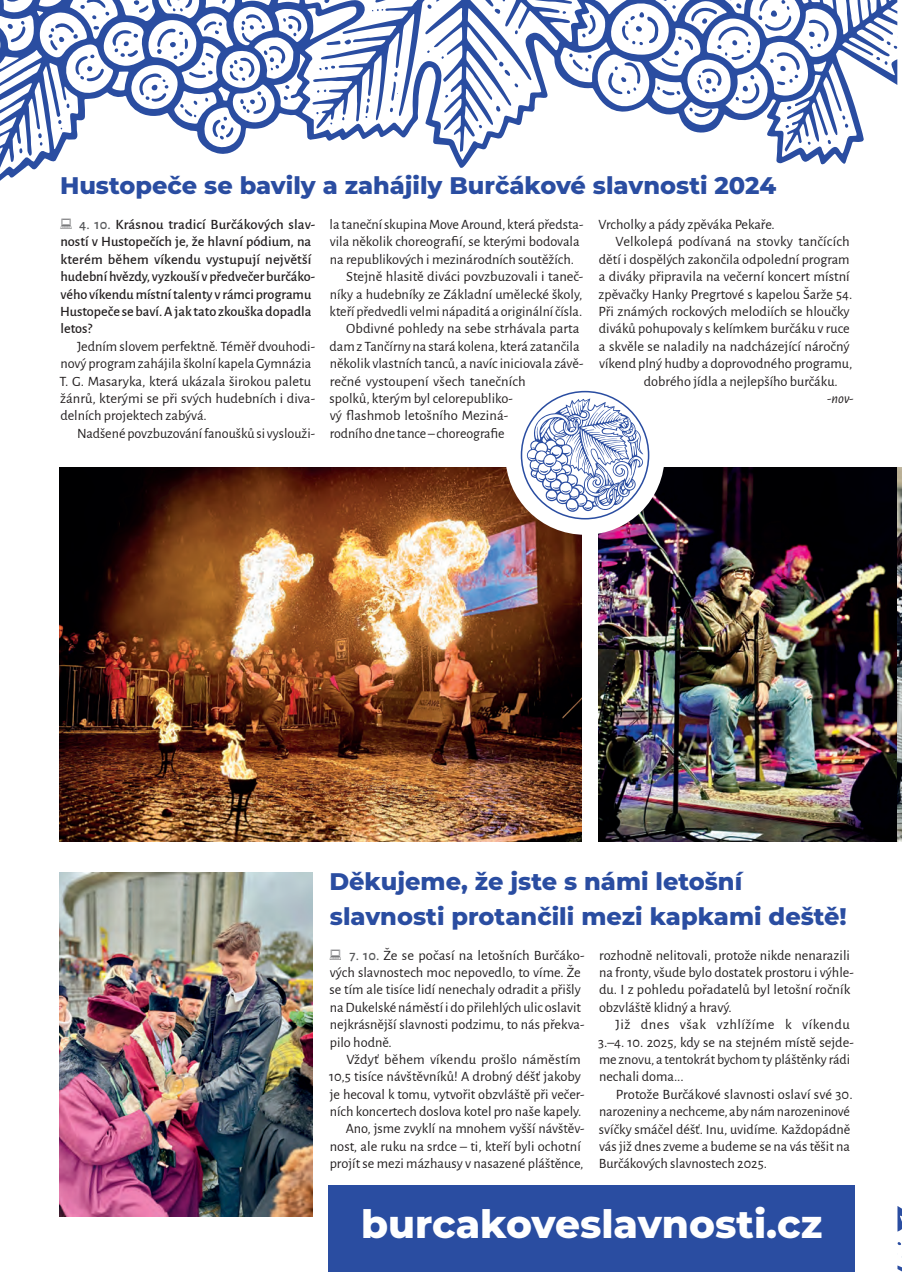
<style>
.page{position:relative;width:902px;height:1272px;background:#fff}
.page>*{position:absolute;margin:0;border:0;box-sizing:border-box;transform-origin:0 0}
.t1{font:800 39px "Montserrat";color:#fff}
.t2{font:800 24px/34.8px "Montserrat";color:#2a4da1}
.t3{font:14.25px/17.4px "Alegreya Sans";color:#231f20}
.t4{font:500 14.25px/17.4px "Alegreya Sans";color:#231f20}
.t5{font:italic 14.25px "Alegreya Sans";color:#231f20}
.s1{color:#57585a}
.s2{font-weight:500;color:#57585a}
</style>
<div class="page">
<div style="left:328px;top:1186px;width:527px;height:86px;background:#2a4da1"></div>
<svg style="left:0;top:0;width:897px;height:181px"></svg>
<svg style="left:312px;top:0;width:219px;height:152px"></svg>
<svg style="left:828px;top:140px;width:3px;height:4px"></svg>
<svg style="left:842px;top:115px;width:6px;height:13px"></svg>
<svg style="left:785px;top:125px;width:4px;height:3px"></svg>
<svg style="left:808px;top:141px;width:3px;height:4px"></svg>
<svg style="left:876px;top:57px;width:12px;height:8px"></svg>
<svg style="left:887px;top:36px;width:11px;height:13px"></svg>
<svg style="left:562px;top:11px;width:4px;height:3px"></svg>
<svg style="left:19px;top:148px;width:3px;height:5px"></svg>
<svg style="left:809px;top:19px;width:20px;height:30px"></svg>
<svg style="left:569px;top:54px;width:23px;height:18px"></svg>
<svg style="left:7px;top:21px;width:19px;height:23px"></svg>
<svg style="left:7px;top:0;width:17px;height:3px"></svg>
<svg style="left:582px;top:15px;width:14px;height:23px"></svg>
<svg style="left:38px;top:0;width:263px;height:146px"></svg>
<svg style="left:608px;top:0;width:192px;height:117px"></svg>
<svg style="left:897px;top:1206px;width:5px;height:66px"></svg>
<img style="left:60px;top:467px;width:521px;height:375px">
<img style="left:598px;top:467px;width:304px;height:375px">
<img style="left:60px;top:872px;width:252px;height:344px">
<div style="left:505px;top:376px;width:160px;height:159px;background:#fff;border-radius:50%"></div>
<svg style="left:519px;top:390px;width:132px;height:131px"></svg>
<h2 class="t2" style="left:60px;top:169px;width:718px">Hustopeče se bavily a zahájily Burčákové slavnosti 2024</h2>
<p class="t4" style="left:60px;top:216px;width:257px;text-indent:19px"><span class="s1">4. 10.</span> Krásnou tradicí Burčákových slav&shy;ností v Hustopečích je, že hlavní pódium, na kterém během víkendu vystupují největší hudební hvězdy, vyzkouší v předvečer burčáko&shy;vého víkendu místní talenty v rámci programu Hustopeče se baví. A jak tato zkouška dopadla letos?</p>
<p class="t3" style="left:59px;top:338px;width:257px;text-indent:18px">Jedním slovem perfektně. Téměř dvouhodi&shy;nový program zahájila školní kapela Gymnázia T. G. Masaryka, která ukázala širokou paletu žánrů, kterými se při svých hudebních i diva&shy;delních projektech zabývá.</p>
<p class="t3" style="left:77px;top:425px;width:239px">Nadšené povzbuzování fanoušků si vyslouži-</p>
<p class="t3" style="left:330px;top:216px;width:255px">la taneční skupina Move Around, která předsta-</p>
<p class="t3" style="left:330px;top:233px;width:251px">vila několik choreografií, se kterými bodovala</p>
<p class="t3" style="left:330px;top:251px;width:246px">na republikových i mezinárodních soutěžích.</p>
<p class="t3" style="left:346px;top:268px;width:239px">Stejně hlasitě diváci povzbuzovali i taneč-</p>
<p class="t3" style="left:330px;top:286px;width:254px">níky a hudebníky ze Základní umělecké školy,</p>
<p class="t3" style="left:330px;top:303px;width:254px">kteří předvedli velmi nápaditá a originální čísla.</p>
<p class="t3" style="left:346px;top:320px;width:235px">Obdivné pohledy na sebe strhávala parta</p>
<p class="t3" style="left:330px;top:338px;width:252px">dam z Tančírny na stará kolena, která zatančila</p>
<p class="t3" style="left:330px;top:355px;width:255px">několik vlastních tanců, a navíc iniciovala závě-</p>
<p class="t3" style="left:330px;top:373px;width:197px">rečné vystoupení všech tanečních</p>
<p class="t3" style="left:330px;top:390px;width:185px">spolků, kterým byl celorepubliko-</p>
<p class="t3" style="left:330px;top:407px;width:180px">vý flashmob letošního Meziná-</p>
<p class="t3" style="left:330px;top:425px;width:177px">rodního dne tance – choreografie</p>
<p class="t3" style="left:599px;top:216px;width:178px">Vrcholky a pády zpěváka Pekaře.</p>
<p class="t3" style="left:616px;top:233px;width:236px">Velkolepá podívaná na stovky tančících</p>
<p class="t3" style="left:599px;top:251px;width:252px">dětí i dospělých zakončila odpolední program</p>
<p class="t3" style="left:599px;top:268px;width:252px">a diváky připravila na večerní koncert místní</p>
<p class="t3" style="left:599px;top:286px;width:255px">zpěvačky Hanky Pregrtové s kapelou Šarže 54.</p>
<p class="t3" style="left:599px;top:303px;width:253px">Při známých rockových melodiích se hloučky</p>
<p class="t3" style="left:599px;top:320px;width:252px">diváků pohupovaly s kelímkem burčáku v ruce</p>
<p class="t3" style="left:599px;top:338px;width:252px">a skvěle se naladily na nadcházející náročný</p>
<p class="t3" style="left:599px;top:355px;width:255px">víkend plný hudby a doprovodného programu,</p>
<p class="t3" style="left:644px;top:373px;width:195px">dobrého jídla a nejlepšího burčáku.</p>
<p class="t5" style="left:827px;top:390px;width:28px">-nov-</p>
<h2 class="t2" style="left:329px;top:864px;width:519px">Děkujeme, že jste s námi letošní slavnosti protančili mezi kapkami deště!</h2>
<p class="t3" style="left:330px;top:946px;width:256px;text-indent:20px"><span class="s2">7. 10.</span> Že se počasí na letošních Burčáko&shy;vých slavnostech moc nepovedlo, to víme. Že se tím ale tisíce lidí nenechaly odradit a přišly na Dukelské náměstí i do přilehlých ulic oslavit nejkrásnější slavnosti podzimu, to nás překva&shy;pilo hodně.</p>
<p class="t3" style="left:329px;top:1051px;width:257px;text-align:right">Vždyť během víkendu prošlo náměstím 10,5 tisíce návštěvníků! A drobný déšť jakoby je hecoval k tomu, vytvořit obzvláště při večer&shy;ních koncertech doslova kotel pro naše kapely.<br>Ano, jsme zvyklí na mnohem vyšší návštěv&shy;nost, ale ruku na srdce – ti, kteří byli ochotní projít se mezi mázhausy v nasazené pláštěnce,</p>
<p class="t3" style="left:599px;top:946px;width:256px">rozhodně nelitovali, protože nikde nenarazili na fronty, všude bylo dostatek prostoru i výhle&shy;du. I z pohledu pořadatelů byl letošní ročník obzvláště klidný a hravý.</p>
<p class="t3" style="left:598px;top:1016px;width:257px;text-indent:18px">Již dnes však vzhlížíme k víkendu 3.–4. 10. 2025, kdy se na stejném místě sejde&shy;me znovu, a tentokrát bychom ty pláštěnky rádi nechali doma...</p>
<p class="t3" style="left:599px;top:1086px;width:255px;text-indent:17px">Protože Burčákové slavnosti oslaví své 30. narozeniny a nechceme, aby nám narozeninové svíčky smáčel déšť. Inu, uvidíme. Každopádně vás již dnes zveme a budeme se na vás těšit na Burčákových slavnostech 2025.</p>
<h1 class="t1" style="left:361px;top:1201px;width:463px">burcakoveslavnosti.cz</h1>
</div>
